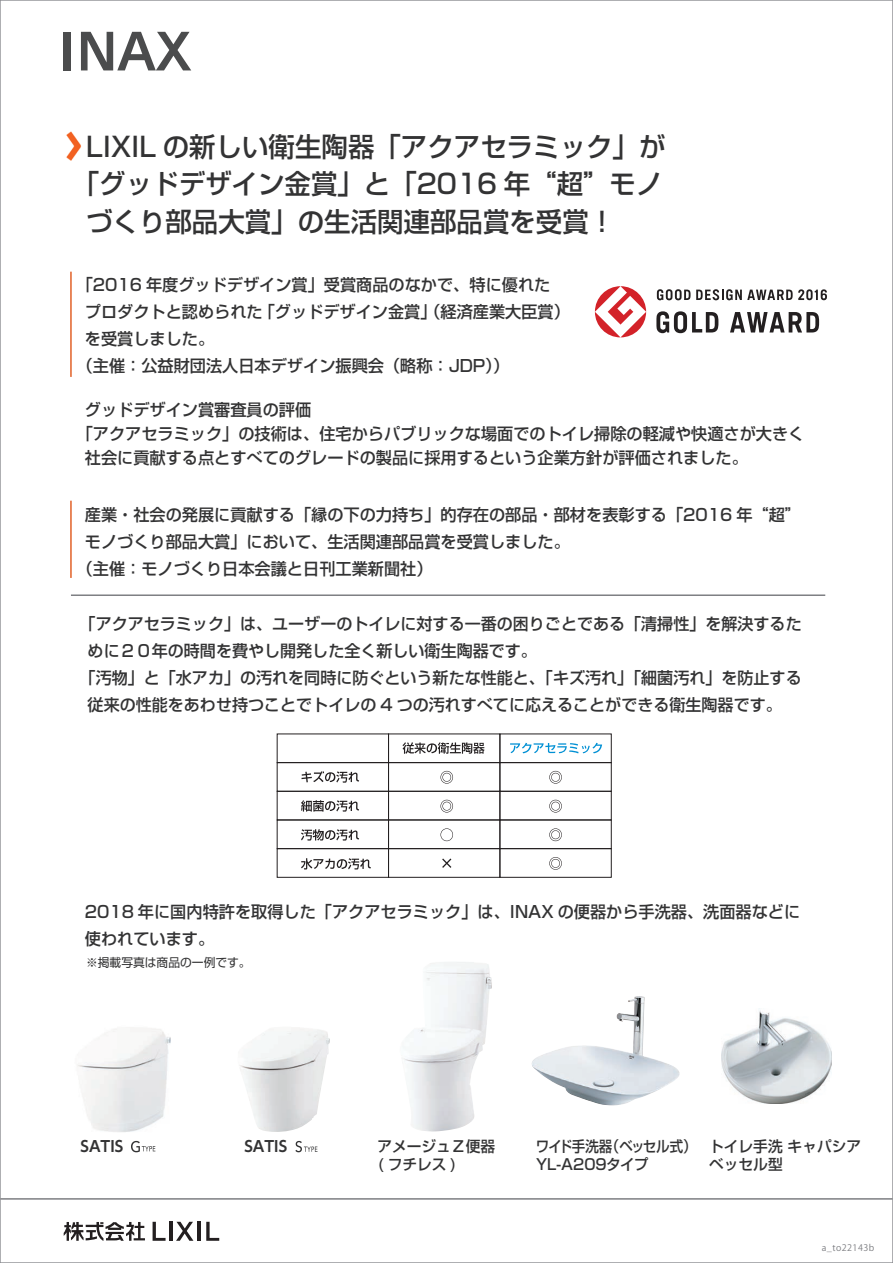
<style>
.page{position:relative;width:893px;height:1263px;background:#fff}
.page>*{position:absolute;margin:0;border:0;box-sizing:border-box;transform-origin:0 0}
.t1{font:500 27px "Shin Go Pro";color:#333334}
.t2{font:500 16.5px/27px "Shin Go Pro";color:#333334}
.t3{font:500 16.35px "Shin Go Pro";color:#333334}
.t4{font:500 15px/18px "Shin Go Pro";color:#333334}
.t5{font:500 15px/18px "Shin Go Pro";letter-spacing:-.02em;color:#333334;scale:.9 1}
.t6{font:700 15px "UD Shin Go Pro De";color:#333334}
.t7{font:12px "Shin Go Pro";color:#333334}
.t8{font:9px "Koz Go Pro";letter-spacing:.05em;color:#7d7e82}
</style>
<div class="page">
<hr style="left:0;top:1198px;width:893px;height:1px;background:#7d7e82">
<img style="left:721px;top:1008px;width:110px;height:95px">
<img style="left:66px;top:131px;width:16px;height:30px">
<svg style="left:595px;top:286px;width:51px;height:51px"></svg>
<svg style="left:657px;top:289px;width:33px;height:11px"></svg>
<svg style="left:696px;top:289px;width:131px;height:11px"></svg>
<svg style="left:730px;top:312px;width:89px;height:20px"></svg>
<svg style="left:656px;top:311px;width:62px;height:22px"></svg>
<hr style="left:70px;top:272px;width:2px;height:105px;background:#e16128">
<hr style="left:70px;top:501px;width:2px;height:77px;background:#e16128">
<hr style="left:71px;top:594px;width:754px;height:2px;background:#7d7e82">
<svg style="left:295px;top:1141px;width:22px;height:11px"></svg>
<svg style="left:131px;top:1141px;width:24px;height:11px"></svg>
<img style="left:531px;top:996px;width:149px;height:109px">
<img style="left:403px;top:962px;width:89px;height:169px">
<img style="left:77px;top:1027px;width:94px;height:105px">
<img style="left:239px;top:1028px;width:91px;height:104px">
<div style="left:277px;top:762px;width:112px;height:30px;border:1px solid #231f20"></div>
<div style="left:388px;top:762px;width:112px;height:30px;border:1px solid #231f20"></div>
<div style="left:499px;top:762px;width:113px;height:30px;border:1px solid #231f20"></div>
<div style="left:277px;top:791px;width:112px;height:29px;border:1px solid #231f20"></div>
<div style="left:388px;top:791px;width:112px;height:29px;border:1px solid #231f20"></div>
<div style="left:499px;top:791px;width:113px;height:29px;border:1px solid #231f20"></div>
<div style="left:277px;top:819px;width:112px;height:30px;border:1px solid #231f20"></div>
<div style="left:388px;top:819px;width:112px;height:30px;border:1px solid #231f20"></div>
<div style="left:499px;top:819px;width:113px;height:30px;border:1px solid #231f20"></div>
<div style="left:277px;top:848px;width:112px;height:30px;border:1px solid #231f20"></div>
<div style="left:388px;top:848px;width:112px;height:30px;border:1px solid #231f20"></div>
<div style="left:499px;top:848px;width:113px;height:30px;border:1px solid #231f20"></div>
<svg style="left:403px;top:742px;width:82px;height:12px"></svg>
<svg style="left:301px;top:771px;width:58px;height:12px"></svg>
<svg style="left:301px;top:800px;width:58px;height:11px"></svg>
<svg style="left:301px;top:829px;width:58px;height:11px"></svg>
<svg style="left:301px;top:858px;width:70px;height:11px"></svg>
<svg style="left:510px;top:743px;width:92px;height:10px"></svg>
<svg style="left:440px;top:771px;width:13px;height:13px"></svg>
<svg style="left:549px;top:771px;width:13px;height:13px"></svg>
<svg style="left:440px;top:800px;width:13px;height:12px"></svg>
<svg style="left:549px;top:800px;width:13px;height:12px"></svg>
<svg style="left:440px;top:828px;width:13px;height:13px"></svg>
<svg style="left:549px;top:828px;width:13px;height:13px"></svg>
<svg style="left:442px;top:858px;width:9px;height:10px"></svg>
<svg style="left:549px;top:857px;width:13px;height:13px"></svg>
<svg style="left:64px;top:1222px;width:81px;height:19px"></svg>
<svg style="left:153px;top:1222px;width:13px;height:19px"></svg>
<hr style="left:169px;top:1222px;width:3px;height:19px;background:#231f20">
<svg style="left:176px;top:1222px;width:17px;height:19px"></svg>
<hr style="left:197px;top:1222px;width:3px;height:19px;background:#231f20">
<svg style="left:206px;top:1222px;width:13px;height:19px"></svg>
<svg style="left:81px;top:32px;width:110px;height:38px"></svg>
<div style="left:64px;top:32px;width:7px;height:38px;background:#4b4c4d"></div>
<h1 class="t1" style="left:86px;top:124px;width:581px">LIXIL の新しい衛生陶器「アクアセラミック」が</h1>
<h1 class="t1" style="left:73px;top:162px;width:591px">「グッドデザイン金賞」と「2016 年“超”モノ</h1>
<h1 class="t1" style="left:86px;top:199px;width:531px">づくり部品大賞」の生活関連部品賞を受賞！</h1>
<p class="t2" style="left:77px;top:270px;width:475px">「2016 年度グッドデザイン賞」受賞商品のなかで、特に優れた</p>
<p class="t2" style="left:85px;top:297px;width:487px">プロダクトと認められた「グッドデザイン金賞」（経済産業大臣賞）</p>
<p class="t2" style="left:85px;top:324px;width:131px">を受賞しました。</p>
<p class="t2" style="left:77px;top:351px;width:434px">（主催：公益財団法人日本デザイン振興会（略称：JDP））</p>
<p class="t2" style="left:85px;top:394px;width:228px">グッドデザイン賞審査員の評価</p>
<p class="t2" style="left:77px;top:418px;width:729px">「アクアセラミック」の技術は、住宅からパブリックな場面でのトイレ掃除の軽減や快適さが大きく</p>
<p class="t2" style="left:85px;top:442px;width:664px">社会に貢献する点とすべてのグレードの製品に採用するという企業方針が評価されました。</p>
<p class="t2" style="left:85px;top:499px;width:718px">産業・社会の発展に貢献する「縁の下の力持ち」的存在の部品・部材を表彰する「2016 年“超”</p>
<p class="t2" style="left:85px;top:526px;width:487px">モノづくり部品大賞」において、生活関連部品賞を受賞しました。</p>
<p class="t2" style="left:77px;top:553px;width:357px">（主催：モノづくり日本会議と日刊工業新聞社）</p>
<p class="t3" style="left:80px;top:611px;width:724px">「アクアセラミック」は、ユーザーのトイレに対する一番の困りごとである「清掃性」を解決するた</p>
<p class="t3" style="left:88px;top:637px;width:451px">めに２０年の時間を費やし開発した全く新しい衛生陶器です。</p>
<p class="t3" style="left:80px;top:664px;width:724px">「汚物」と「水アカ」の汚れを同時に防ぐという新たな性能と、「キズ汚れ」「細菌汚れ」を防止する</p>
<p class="t3" style="left:88px;top:691px;width:696px">従来の性能をあわせ持つことでトイレの 4 つの汚れすべてに応えることができる衛生陶器です。</p>
<p class="t2" style="left:85px;top:896px;width:717px">2018 年に国内特許を取得した「アクアセラミック」は、INAX の便器から手洗器、洗面器などに使われています。</p>
<p class="t7" style="left:86px;top:952px;width:166px">※掲載写真は商品の一例です。</p>
<p class="t6" style="left:80px;top:1134px;width:44px">SATIS</p>
<p class="t6" style="left:244px;top:1134px;width:44px">SATIS</p>
<p class="t5" style="left:536px;top:1136px;width:180px">ワイド手洗器（ベッセル式）<br>YL-A209タイプ</p>
<p class="t4" style="left:377px;top:1136px;width:119px">アメージュＺ便器( フチレス )</p>
<p class="t4" style="left:709px;top:1136px;width:153px">トイレ手洗 キャパシアベッセル型</p>
<p class="t8" style="left:822px;top:1241px;width:54px">a_to22143b</p>
</div>
